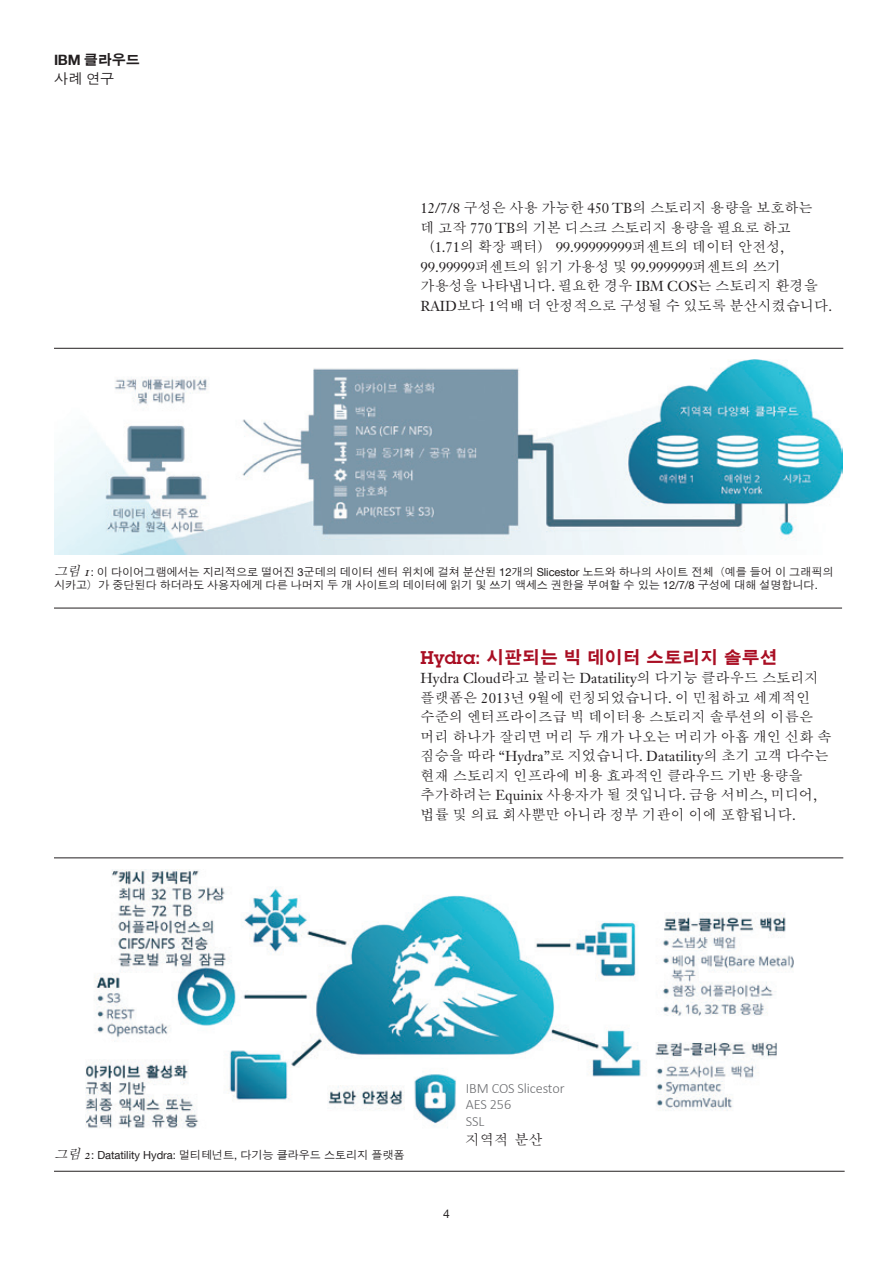
<style>
.page{position:relative;width:893px;height:1263px;background:#fff}
.page>*{position:absolute;margin:0;border:0;box-sizing:border-box;transform-origin:0 0}
._2A_head__color{font:700 18px "SM Gothic Std";color:#a90e23}
._2C_body{font:500 14.25px/19.5px "SM Myungjo Std";color:#231f20}
._0A_collateral_type{font:300 14.25px "Calibri";letter-spacing:-.01em;color:#6c6d70}
._0A_business_unit{font:700 14.25px "SM Gothic Std";color:#231f20}
._0A_collateral_type-2{font:500 14.25px "SM Gothic Std";color:#231f20}
._0B_industry_area{font:12px "Helvetica Neue LT Com";color:#231f20}
._2E_figure_caption{font:500 11.1px/13.4px "SM Gothic Std";letter-spacing:-.005em;color:#231f20}
.s1{font-family:"Helvetica Neue LT Com"}
.s2{font-family:"Janson Text LT Std";font-weight:400}
.s3{font-family:"SM Myungjo Std";font-style:italic;font-size:13.35px}
.s4{font-family:"Janson Text LT Std";font-weight:400;font-style:italic;font-size:13.35px}
.s5{font-family:"Helvetica Neue LT Com";font-weight:400}
.s6{font-family:"Lubalin Graph Std";font-weight:600}
.s7{font-family:"SM Myungjo Std";font-style:italic;font-size:13.5px}
.s8{font-family:"Janson Text LT Std";font-weight:400;font-style:italic;font-size:13.5px}
.s9{font-family:"Helvetica Neue LT Com";font-weight:400;font-size:11.25px}
</style>
<div class="page">
<img style="left:54px;top:360px;width:789px;height:194px">
<hr style="left:54px;top:348px;width:789px;height:1px;background:#231f20">
<hr style="left:54px;top:608px;width:788px;height:1px;background:#231f20">
<hr style="left:54px;top:1171px;width:791px;height:1px;background:#231f20">
<hr style="left:54px;top:857px;width:789px;height:1px;background:#231f20">
<img style="left:86px;top:869px;width:708px;height:259px">
<div style="left:466px;top:1082px;width:97px;height:67px;background:#fff"></div>
<p class="_0A_business_unit" style="left:54px;top:53px;width:88px"><span class="s1">IBM</span> 클라우드</p>
<p class="_0A_collateral_type-2" style="left:54px;top:71px;width:62px">사례 연구</p>
<p class="_2C_body" style="left:421px;top:199px;width:413px"><span class="s2">12/7/8</span> 구성은 사용 가능한 <span class="s2">450 TB</span>의 스토리지 용량을 보호하는<br>데 고작 <span class="s2">770 TB</span>의 기본 디스크 스토리지 용량을 필요로 하고（<span class="s2">1.71</span>의 확장 팩터） <span class="s2">99.99999999</span>퍼센트의 데이터 안전성<span class="s2">, 99.99999</span>퍼센트의 읽기 가용성 및 <span class="s2">99.999999</span>퍼센트의 쓰기 가용성을 나타냅니다<span class="s2">.</span> 필요한 경우 <span class="s2">IBM COS</span>는 스토리지 환경을 <span class="s2">RAID</span>보다 <span class="s2">1</span>억배 더 안정적으로 구성될 수 있도록 분산시켰습니다<span class="s2">.</span></p>
<p class="_2E_figure_caption" style="left:54px;top:566px;width:781px"><span class="s3">그림</span> <span class="s4">1</span><span class="s5">:</span> 이 다이어그램에서는 지리적으로 떨어진 <span class="s5">3</span>군데의 데이터 센터 위치에 걸쳐 분산된 <span class="s5">12</span>개의 <span class="s5">Slicestor</span> 노드와 하나의 사이트 전체（예를 들어 이 그래픽의 시카고）가 중단된다 하더라도 사용자에게 다른 나머지 두 개 사이트의 데이터에 읽기 및 쓰기 액세스 권한을 부여할 수 있는 <span class="s5">12/7/8</span> 구성에 대해 설명합니다<span class="s5">.</span></p>
<p class="_2A_head__color" style="left:421px;top:648px;width:359px"><span class="s6">Hydra:</span> 시판되는 빅 데이터 스토리지 솔루션</p>
<p class="_2C_body" style="left:421px;top:668px;width:413px"><span class="s2">Hydra Cloud</span>라고 불리는 <span class="s2">Datatility</span>의 다기능 클라우드 스토리지 플랫폼은 <span class="s2">2013</span>년 <span class="s2">9</span>월에 런칭되었습니다<span class="s2">.</span> 이 민첩하고 세계적인 수준의 엔터프라이즈급 빅 데이터용 스토리지 솔루션의 이름은 머리 하나가 잘리면 머리 두 개가 나오는 머리가 아홉 개인 신화 속 짐승을 따라 <span class="s2">“Hydra”</span>로 지었습니다<span class="s2">. Datatility</span>의 초기 고객 다수는 현재 스토리지 인프라에 비용 효과적인 클라우드 기반 용량을 추가하려는 <span class="s2">Equinix</span> 사용자가 될 것입니다<span class="s2">.</span> 금융 서비스<span class="s2">,</span> 미디어<span class="s2">, </span>법률 및 의료 회사뿐만 아니라 정부 기관이 이에 포함됩니다<span class="s2">.</span></p>
<p class="_2E_figure_caption" style="left:54px;top:1149px;width:352px"><span class="s7">그림</span> <span class="s8">2</span><span class="s9">:</span> <span class="s5">Datatility Hydra:</span> 멀티테넌트<span class="s5">,</span> 다기능 클라우드 스토리지 플랫폼</p>
<p class="_0A_collateral_type" style="left:466px;top:1079px;width:100px">IBM COS Slicestor</p>
<p class="_0A_collateral_type" style="left:466px;top:1095px;width:47px">AES 256</p>
<p class="_0A_collateral_type" style="left:466px;top:1112px;width:20px">SSL</p>
<p class="_2C_body" style="left:466px;top:1130px;width:78px">지역적 분산</p>
<p class="_0B_industry_area" style="left:443px;top:1206px;width:8px">4</p>
</div>
